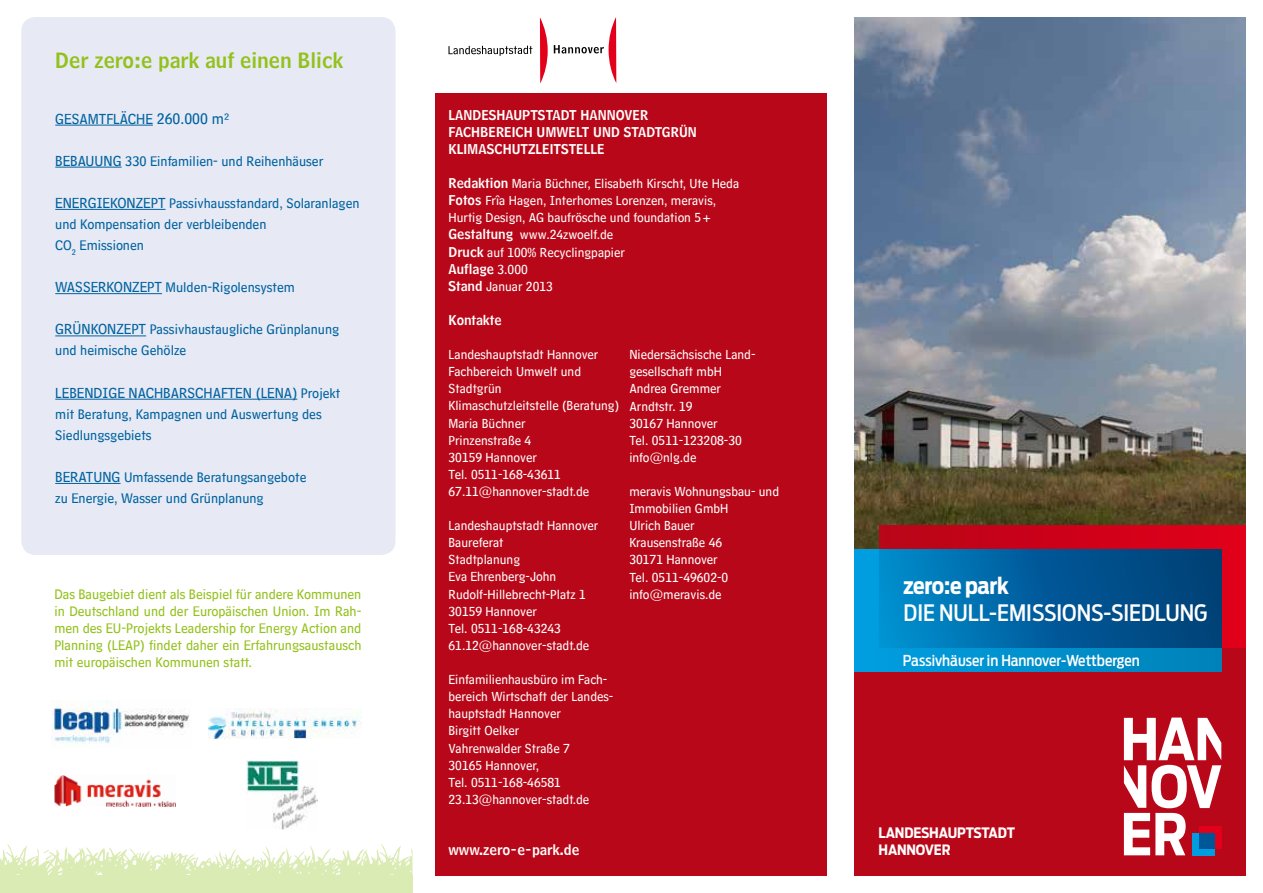
<style>
.page{position:relative;width:1263px;height:893px;background:#fff}
.page>*{position:absolute;margin:0;border:0;box-sizing:border-box;transform-origin:0 0}
.t1{font:500 22.5px "Antenna Cond";color:#fff}
.t2{font:700 22.5px "Antenna Cond";color:#fff}
.t3{font:21px "Hannover Millennial Headline";color:#93c11b}
.t4{font:15px "Hannover Millennial Text";color:#0062a0}
.t5{font:500 15px "Antenna Cond";color:#fff}
.t6{font:14.25px/21px "Hannover Millennial Text";color:#0062a0}
.t7{font:14.25px/17.1px "Hannover Millennial Text";color:#93c11b;text-align:justify}
.t8{font:700 14.25px/17.1px "Antenna Cond";letter-spacing:-.01em;color:#fff}
.t9{font:14.25px "Hannover Millennial Headline";color:#fff}
.t10{font:500 13.65px "Antenna Cond";color:#fff}
.t11{font:13.5px/17.1px "Hannover Millennial Text";color:#fff}
.t12{font:13.5px/17.1px "Hannover Millennial Headline";color:#fff}
.s1{font-size:15.75px}
.s2{font-size:15px}
.s3{font-size:14.25px}
.s4{font-family:"Hannover Millennial Headline"}
.s5{font-family:"Hannover Millennial Text"}
</style>
<div class="page">
<div style="left:21px;top:17px;width:374px;height:538px;background:#e7eaf4;border-radius:14px"></div>
<hr style="left:55px;top:125px;width:98px;height:1px;background:#0062a0">
<hr style="left:55px;top:167px;width:67px;height:1px;background:#0062a0">
<hr style="left:55px;top:209px;width:111px;height:1px;background:#0062a0">
<hr style="left:55px;top:293px;width:107px;height:1px;background:#0062a0">
<hr style="left:55px;top:336px;width:91px;height:1px;background:#0062a0">
<hr style="left:55px;top:399px;width:242px;height:1px;background:#0062a0">
<hr style="left:55px;top:483px;width:66px;height:1px;background:#0062a0">
<img style="left:855px;top:17px;width:391px;height:533px">
<div style="left:855px;top:648px;width:391px;height:228px;background:#b80718"></div>
<div style="left:436px;top:94px;width:391px;height:782px;background:#b80718"></div>
<svg style="left:1124px;top:717px;width:97px;height:138px"></svg>
<svg style="left:540px;top:17px;width:8px;height:67px"></svg>
<svg style="left:554px;top:17px;width:62px;height:66px"></svg>
<svg style="left:448px;top:46px;width:84px;height:10px"></svg>
<img style="left:54px;top:776px;width:121px;height:30px">
<img style="left:51px;top:701px;width:139px;height:43px">
<img style="left:208px;top:708px;width:153px;height:30px">
<svg style="left:0;top:844px;width:412px;height:31px"></svg>
<div style="left:0;top:875px;width:412px;height:18px;background:#dbebb4"></div>
<img style="left:247px;top:760px;width:71px;height:70px">
<svg style="left:879px;top:525px;width:367px;height:123px;background:#c8041d"></svg>
<div style="left:855px;top:550px;width:366px;height:122px;background:linear-gradient(to right,#009ee1,#0082b9)"></div>
<div style="left:879px;top:550px;width:342px;height:98px;background:linear-gradient(to right,#0089cb,#003870)"></div>
<h2 class="t3" style="left:55px;top:48px;width:290px">Der zero:e park auf einen Blick</h2>
<p class="t4" style="left:55px;top:110px;width:176px">Gesamtfläche <span class="s1">260.000 m²</span></p>
<p class="t6" style="left:55px;top:151px;width:270px"><span class="s2">Bebauung</span> 330 Einfamilien- und Reihenhäuser</p>
<p class="t6" style="left:55px;top:193px;width:306px"><span class="s2">Energiekonzept</span> Passivhausstandard, Solaranlagen und Kompensation der verbleibenden<br>CO<sub>2</sub> Emissionen</p>
<p class="t6" style="left:55px;top:277px;width:241px"><span class="s2">Wasserkonzept</span> Mulden-Rigolensystem</p>
<p class="t6" style="left:55px;top:319px;width:286px"><span class="s2">Grünkonzept</span> Passivhaustaugliche Grünplanung und heimische Gehölze</p>
<p class="t4" style="left:55px;top:384px;width:287px">Lebendige Nachbarschaften (LeNa) <span class="s3">Projekt</span></p>
<p class="t6" style="left:55px;top:404px;width:268px">mit Beratung, Kampagnen und Auswertung des<br>Siedlungsgebiets</p>
<p class="t6" style="left:55px;top:467px;width:253px"><span class="s2">Beratung</span> Umfassende Beratungsangebote zu Energie, Wasser und Grünplanung</p>
<p class="t12" style="left:448px;top:106px;width:250px">Landeshauptstadt Hannover<br>Fachbereich Umwelt und Stadtgrün<br>Klimaschutzleitstelle</p>
<p class="t11" style="left:448px;top:175px;width:292px"><span class="s4">Redaktion</span> Maria Büchner, Elisabeth Kirscht, Ute Heda <span class="s4">Fotos</span> Frîa Hagen, Interhomes Lorenzen, meravis, Hurtig Design, AG baufrösche und foundation 5+ <span class="s4">Gestaltung</span> www.24zwoelf.de<br><span class="s4">Druck</span> auf 100% Recyclingpapier</p>
<p class="t12" style="left:448px;top:260px;width:81px">Auflage <span class="s5">3.000</span></p>
<p class="t11" style="left:448px;top:278px;width:106px"><span class="s4">Stand</span> Januar 2013</p>
<p class="t12" style="left:448px;top:312px;width:55px">Kontakte</p>
<p class="t11" style="left:448px;top:346px;width:172px">Landeshauptstadt Hannover<br>Fachbereich Umwelt und<br>Stadtgrün<br>Klimaschutzleitstelle (Beratung)<br>Maria Büchner<br>Prinzenstraße 4<br>30159 Hannover<br>Tel. 0511-168-43611<br>67.11@hannover-stadt.de</p>
<p class="t11" style="left:448px;top:517px;width:151px">Landeshauptstadt Hannover<br>Baureferat<br>Stadtplanung<br>Eva Ehrenberg-John<br>Rudolf-Hillebrecht-Platz 1<br>30159 Hannover<br>Tel. 0511-168-43243<br>61.12@hannover-stadt.de</p>
<p class="t11" style="left:448px;top:671px;width:166px">Einfamilienhausbüro im Fach&shy;bereich Wirtschaft der Landes&shy;hauptstadt Hannover<br>Birgitt Oelker<br>Vahrenwalder Straße 7<br>30165 Hannover,<br>Tel. 0511-168-46581<br>23.13@hannover-stadt.de</p>
<p class="t11" style="left:629px;top:346px;width:128px">Niedersächsische Land&shy;gesellschaft mbH<br>Andrea Gremmer<br>Arndtstr. 19<br>30167 Hannover<br>Tel. 0511-123208-30 info@nlg.de</p>
<p class="t11" style="left:629px;top:483px;width:151px">meravis Wohnungsbau- und<br>Immobilien GmbH<br>Ulrich Bauer<br>Krausenstraße 46<br>30171 Hannover<br>Tel. 0511-49602-0</p>
<p class="t7" style="left:54px;top:585px;width:309px">Das Baugebiet dient als Beispiel für andere Kommunen</p>
<p class="t11" style="left:629px;top:586px;width:94px">info@meravis.de</p>
<p class="t7" style="left:54px;top:603px;width:309px">in Deutschland und der Europäischen Union. Im Rah&shy;men des EU-Projekts Leadership for Energy Action and Planning (LEAP</p>
<p class="t7" style="left:54px;top:637px;width:309px;text-indent:86px">) findet daher ein Erfahrungsaustausch mit europäischen Kommunen statt.</p>
<p class="t9" style="left:448px;top:841px;width:132px">www.zero-e-park.de</p>
<h1 class="t2" style="left:903px;top:573px;width:107px">ZERO:E PARK</h1>
<h1 class="t1" style="left:903px;top:600px;width:305px">die Null-Emissions-siedlung</h1>
<p class="t5" style="left:903px;top:652px;width:238px">Passivhäuser in Hannover-Wettbergen</p>
<p class="t10" style="left:903px;top:654px;width:216px">Passivhäuser in Hannover-Wettbergen</p>
<p class="t8" style="left:878px;top:824px;width:138px">LANDESHAUPTSTADT<br>HANNOVER</p>
</div>
